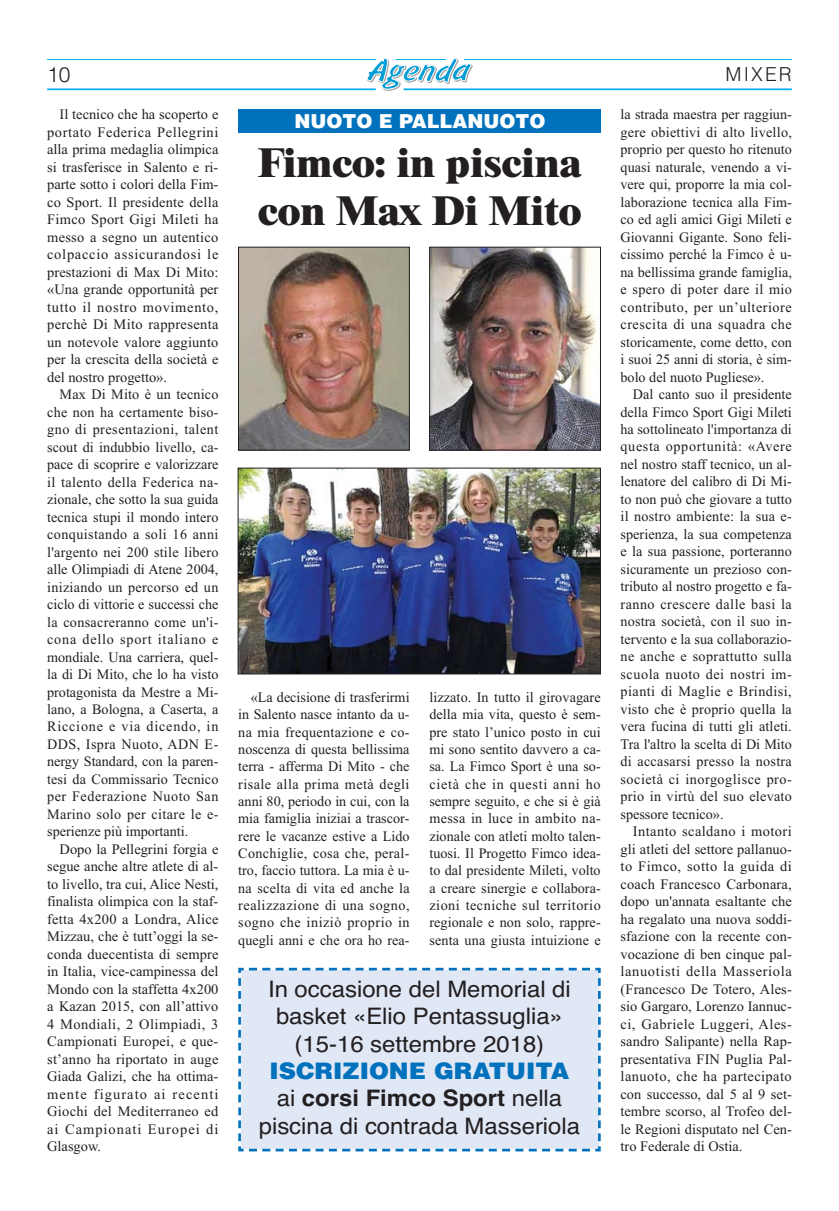
<style>
.page{position:relative;width:839px;height:1211px;background:#fff}
.page>*{position:absolute;margin:0;border:0;box-sizing:border-box;transform-origin:0 0}
.t1{font:800 40.25px/48.3px "Times";color:#231f20;scale:1.05 1}
.t2{font:22.75px/27.3px "Helvetica";color:#231f20;text-align:center;scale:1.05 1}
.t3{font:300 21px "Helvetica";color:#231f20}
.t4{font:900 19.25px "Helvetica";color:#fff}
.t5{font:300 19.25px "Helvetica";letter-spacing:.11em;color:#231f20}
.t6{font:14.35px/17.5px "Times New Roman";color:#231f20;text-align:justify}
.s1{font-weight:900;color:#0071bc}
.s2{font-weight:700}
</style>
<div class="page">
<svg style="left:366px;top:58px;width:106px;height:33px"></svg>
<hr style="left:395px;top:59px;width:51px;height:1px;background:#00aeef">
<hr style="left:47px;top:59px;width:329px;height:1px;background:#00aeef">
<hr style="left:464px;top:59px;width:327px;height:1px;background:#00aeef">
<hr style="left:47px;top:88px;width:328px;height:2px;background:#00aeef">
<hr style="left:403px;top:88px;width:388px;height:2px;background:#00aeef">
<div style="left:239px;top:109px;width:362px;height:24px;background:#0071bc"></div>
<img style="left:240px;top:470px;width:358px;height:202px">
<div style="left:238px;top:468px;width:362px;height:206px;border:1px solid #231f20"></div>
<img style="left:240px;top:249px;width:167px;height:199px">
<div style="left:238px;top:247px;width:171px;height:203px;border:1px solid #231f20"></div>
<img style="left:431px;top:249px;width:167px;height:199px">
<div style="left:429px;top:247px;width:171px;height:203px;border:1px solid #231f20"></div>
<div style="left:238px;top:967px;width:363px;height:185px;background:#e0e7f5"></div>
<h3 class="t3" style="left:47px;top:66px;width:25px">10</h3>
<h3 class="t5" style="left:725px;top:67px;width:68px">MIXER</h3>
<h3 class="t4" style="left:294px;top:115px;width:252px">NUOTO E PALLANUOTO</h3>
<p class="t6" style="left:47px;top:107px;width:173px;text-indent:12px">Il tecnico che ha scoperto e portato Federica Pellegrini alla prima medaglia olimpica si trasferisce in Salento e ri&shy;parte sotto i colori della Fim&shy;co Sport. Il presidente della Fimco Sport Gigi Mileti ha messo a segno un autentico colpaccio assicurandosi le prestazioni di Max Di Mito: «Una grande opportunità per tutto il nostro movimento, perchè Di Mito rappresenta un notevole valore aggiunto per la crescita della società e del nostro progetto».</p>
<p class="t6" style="left:47px;top:387px;width:173px;text-indent:12px">Max Di Mito è un tecnico che non ha certamente biso&shy;gno di presentazioni, talent scout di indubbio livello, ca&shy;pace di scoprire e valorizzare il talento della Federica na&shy;zionale, che sotto la sua guida tecnica stupi il mondo intero conquistando a soli 16 anni l'argento nei 200 stile libero alle Olimpiadi di Atene 2004, iniziando un percorso ed un ciclo di vittorie e successi che la consacreranno come un'i&shy;cona dello sport italiano e mondiale. Una carriera, quel&shy;la di Di Mito, che lo ha visto protagonista da Mestre a Mi&shy;lano, a Bologna, a Caserta, a Riccione e via dicendo, in DDS, Ispra Nuoto, ADN E&shy;nergy Standard, con la paren&shy;tesi da Commissario Tecnico per Federazione Nuoto San Marino solo per citare le e&shy;sperienze più importanti.</p>
<p class="t6" style="left:47px;top:841px;width:173px;text-indent:12px">Dopo la Pellegrini forgia e segue anche altre atlete di al&shy;to livello, tra cui, Alice Nesti, finalista olimpica con la staf&shy;fetta 4x200 a Londra, Alice Mizzau, che è tutt’oggi la se&shy;conda duecentista di sempre in Italia, vice-campinessa del Mondo con la staffetta 4x200 a Kazan 2015, con all’attivo 4 Mondiali, 2 Olimpiadi, 3<br>Campionati Europei, e que&shy;st’anno ha riportato in auge Giada Galizi, che ha ottima&shy;mente figurato ai recenti Giochi del Mediterraneo ed ai Campionati Europei di Glasgow.</p>
<p class="t6" style="left:620px;top:107px;width:173px">la strada maestra per raggiun&shy;gere obiettivi di alto livello, proprio per questo ho ritenuto quasi naturale, venendo a vi&shy;vere qui, proporre la mia col&shy;laborazione tecnica alla Fim&shy;co ed agli amici Gigi Mileti e Giovanni Gigante. Sono feli&shy;cissimo perché la Fimco è u&shy;na bellissima grande famiglia, e spero di poter dare il mio contributo, per un’ulteriore crescita di una squadra che storicamente, come detto, con i suoi 25 anni di storia, è sim&shy;bolo del nuoto Pugliese».</p>
<p class="t6" style="left:620px;top:387px;width:173px;text-indent:12px">Dal canto suo il presidente della Fimco Sport Gigi Mileti ha sottolineato l'importanza di questa opportunità: «Avere nel nostro staff tecnico, un al&shy;lenatore del calibro di Di Mi&shy;to non può che giovare a tutto il nostro ambiente: la sua e&shy;sperienza, la sua competenza e la sua passione, porteranno sicuramente un prezioso con&shy;tributo al nostro progetto e fa&shy;ranno crescere dalle basi la nostra società, con il suo in&shy;tervento e la sua collaborazio&shy;ne anche e soprattutto sulla scuola nuoto dei nostri im&shy;pianti di Maglie e Brindisi, visto che è proprio quella la vera fucina di tutti gli atleti.<br>Tra l'altro la scelta di Di Mito di accasarsi presso la nostra società ci inorgoglisce pro&shy;prio in virtù del suo elevato spessore tecnico».</p>
<p class="t6" style="left:620px;top:824px;width:173px;text-indent:12px">Intanto scaldano i motori gli atleti del settore pallanuo&shy;to Fimco, sotto la guida di coach Francesco Carbonara, dopo un'annata esaltante che ha regalato una nuova soddi&shy;sfazione con la recente con&shy;vocazione di ben cinque pal&shy;lanuotisti della Masseriola (Francesco De Totero, Ales&shy;sio Gargaro, Lorenzo Iannuc&shy;ci, Gabriele Luggeri, Ales&shy;sandro Salipante) nella Rap&shy;presentativa FIN Puglia Pal&shy;lanuoto, che ha partecipato con successo, dal 5 al 9 set&shy;tembre scorso, al Trofeo del&shy;le Regioni disputato nel Cen&shy;tro Federale di Ostia.</p>
<h1 class="t1" style="left:258px;top:142px;width:309px">Fimco: in piscina con Max Di Mito</h1>
<p class="t6" style="left:238px;top:689px;width:173px;text-indent:12px">«La decisione di trasferirmi in Salento nasce intanto da u&shy;na mia frequentazione e co&shy;noscenza di questa bellissima terra - afferma Di Mito - che risale alla prima metà degli anni 80, periodo in cui, con la mia famiglia iniziai a trascor&shy;rere le vacanze estive a Lido Conchiglie, cosa che, peral&shy;tro, faccio tuttora. La mia è u&shy;na scelta di vita ed anche la realizzazione di una sogno, sogno che iniziò proprio in quegli anni e che ora ho rea-</p>
<p class="t6" style="left:429px;top:690px;width:173px">lizzato. In tutto il girovagare della mia vita, questo è sem&shy;pre stato l’unico posto in cui mi sono sentito davvero a ca&shy;sa. La Fimco Sport è una so&shy;cietà che in questi anni ho sempre seguito, e che si è già messa in luce in ambito na&shy;zionale con atleti molto talen&shy;tuosi. Il Progetto Fimco idea&shy;to dal presidente Mileti, volto a creare sinergie e collabora&shy;zioni tecniche sul territorio regionale e non solo, rappre&shy;senta una giusta intuizione e</p>
<h2 class="t2" style="left:268px;top:977px;width:290px">In occasione del Memorial di basket «Elio Pentassuglia» (15-16 settembre 2018)</h2>
<h2 class="t2" style="left:259px;top:1059px;width:307px"><span class="s1">ISCRIZIONE GRATUITA </span>ai <span class="s2">corsi Fimco Sport</span> nella piscina di contrada Masseriola</h2>
</div>
